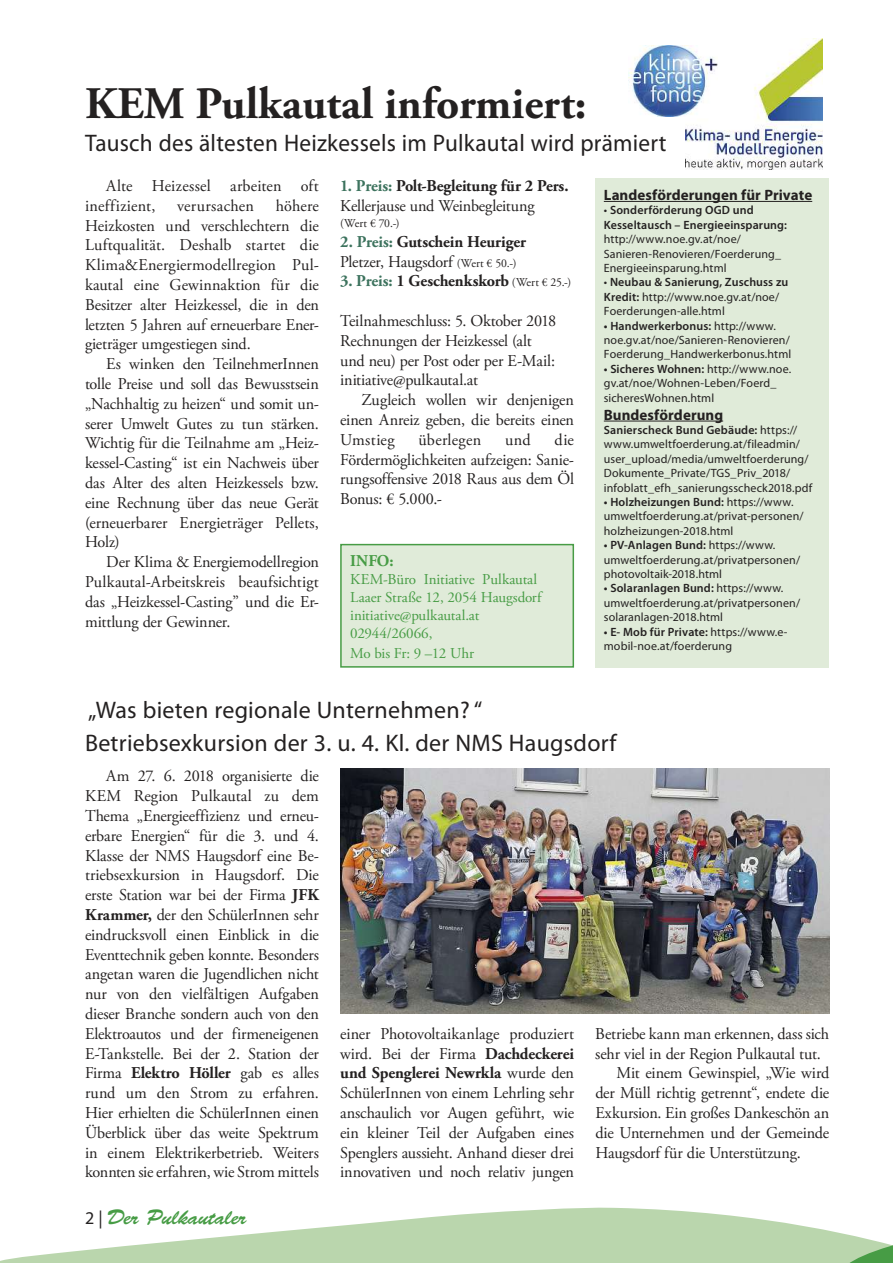
<style>
.page{position:relative;width:893px;height:1263px;background:#fff}
.page>*{position:absolute;margin:0;border:0;box-sizing:border-box;transform-origin:0 0}
.t1{font:700 45px "Adobe Garamond Pro";color:#242121}
.t2{font:24px/33px "Myriad Pro";letter-spacing:.01em;color:#242121}
.t3{font:21px "Brush Script Std";color:#479c45}
.t4{font:16.5px/19.8px "Adobe Garamond Pro";letter-spacing:-.01em;color:#242121;text-align:justify}
.t5{font:700 16.5px/19.8px "Adobe Garamond Pro";letter-spacing:-.01em;color:#242121}
.t6{font:16.5px/19.8px "Adobe Garamond Pro";letter-spacing:.015em;color:#242121}
.t7{font:16.5px "Adobe Garamond Pro";letter-spacing:.02em;color:#242121}
.t8{font:700 16.5px "Adobe Garamond Pro";color:#479c45}
.t9{font:15px/18px "Adobe Garamond Pro";letter-spacing:-.005em;color:#479c45}
.t10{font:700 15px "Myriad Pro";letter-spacing:.005em;color:#242121}
.t11{font:15px "Adobe Garamond Pro";letter-spacing:-.025em;color:#479c45}
.t12{font:12px/14.4px "Myriad Pro";letter-spacing:.01em;color:#242121}
.t13{font:600 12px/14.4px "Myriad Pro";letter-spacing:.01em;color:#242121}
.t14{font:12px "Adobe Garamond Pro";letter-spacing:-.015em;color:#242121}
.s1{font-weight:700;color:#3d735e}
.s2{font-weight:700}
.s3{color:#3d735e}
.s4{font-weight:400}
.s5{font-weight:400;font-size:12px}
.s6{font-weight:600}
.s7{font-family:"Myriad Pro";font-size:18px;color:#242121}
</style>
<div class="page">
<svg style="left:0;top:1207px;width:842px;height:56px;fill:#bad6ad"></svg>
<svg style="left:842px;top:1233px;width:51px;height:30px"></svg>
<img style="left:686px;top:38px;width:137px;height:132px">
<img style="left:629px;top:46px;width:88px;height:71px">
<div style="left:341px;top:545px;width:232px;height:122px;background:#e0ebd9"></div>
<div style="left:340px;top:544px;width:234px;height:124px;border:2px solid #479c45"></div>
<img style="left:340px;top:769px;width:489px;height:245px">
<div style="left:595px;top:179px;width:234px;height:489px;background:#e0ebd9"></div>
<hr style="left:604px;top:201px;width:208px;height:1px;background:#242121">
<hr style="left:604px;top:421px;width:119px;height:1px;background:#242121">
<h1 class="t1" style="left:85px;top:88px;width:503px">KEM Pulkautal informiert:</h1>
<h2 class="t2" style="left:85px;top:129px;width:583px">Tausch des ältesten Heizkessels im Pulkautal wird prämiert</h2>
<p class="t6" style="left:85px;top:178px;width:235px;text-indent:21px">Alte Heizessel arbeiten oft ineffizient,</p>
<p class="t4" style="left:85px;top:198px;width:235px;text-indent:191px">höhere Heizkosten und verschlechtern die Luftqualität. Deshalb startet die Klima&amp;Energiermodellregion Pul&shy;kautal eine Gewinnaktion für die Besitzer alter Heizkessel, die in den letzten 5 Jahren auf erneuerbare Ener&shy;gieträger umgestiegen sind.</p>
<p class="t4" style="left:85px;top:357px;width:235px;text-indent:21px">Es winken den TeilnehmerInnen tolle Preise und soll das Bewusstsein „Nachhaltig zu heizen“ und somit un&shy;serer Umwelt Gutes zu tun stärken.<br>Wichtig für die Teilnahme am „Heiz&shy;kessel-Casting“ ist ein Nachweis über das Alter des alten Heizkessels bzw. eine Rechnung über das neue Gerät (erneuerbarer Energieträger Pellets, Holz)</p>
<p class="t4" style="left:85px;top:555px;width:235px;text-indent:21px">Der Klima &amp; Energiemodellregion Pulkautal-Arbeitskreis beaufsichtigt das „Heizkessel-Casting” und die Er&shy;mittlung der Gewinner.</p>
<p class="t7" style="left:177px;top:200px;width:78px">verursachen</p>
<p class="t4" style="left:340px;top:178px;width:230px"><span class="s1">1. Preis:</span> <span class="s2">Polt-Begleitung für 2 Pers.<br></span>Kellerjause und Weinbegleitung</p>
<p class="t14" style="left:340px;top:219px;width:61px">(Wert € 70.-)</p>
<p class="t5" style="left:340px;top:234px;width:187px"><span class="s3">2. Preis:</span> Gutschein Heuriger<br><span class="s4">Pletzer, Haugsdorf</span> <span class="s5">(Wert € 50.-)</span></p>
<p class="t5" style="left:340px;top:274px;width:233px"><span class="s3">3. Preis:</span> 1 Geschenkskorb <span class="s5">(Wert € 25.-)</span></p>
<p class="t4" style="left:340px;top:313px;width:217px;text-align:left">Teilnahmeschluss: 5. Oktober 2018<br>Rechnungen der Heizkessel (alt und neu) per Post oder per E-Mail: initiative@pulkautal.at</p>
<p class="t4" style="left:340px;top:393px;width:235px;text-indent:21px">Zugleich wollen wir denjenigen einen Anreiz geben, die bereits einen Umstieg</p>
<p class="t4" style="left:340px;top:432px;width:235px;text-indent:214px">die Fördermöglichkeiten aufzeigen: Sanie&shy;rungsoffensive 2018 Raus aus dem Öl Bonus: € 5.000.-</p>
<p class="t6" style="left:418px;top:432px;width:64px">überlegen</p>
<p class="t4" style="left:505px;top:432px;width:27px">und</p>
<p class="t8" style="left:350px;top:555px;width:45px">INFO:</p>
<p class="t9" style="left:350px;top:572px;width:193px">KEM-Büro Initiative Pulkautal<br>Laaer Straße 12, 2054 Haugsdorf initiative@pulkautal.at<br>02944/26066,</p>
<p class="t11" style="left:350px;top:648px;width:125px">Mo bis Fr: 9 –12 Uhr</p>
<p class="t10" style="left:604px;top:186px;width:210px">Landesförderungen für Private</p>
<p class="t13" style="left:604px;top:203px;width:185px"><span class="s4">•</span> Sonderförderung OGD und<br>Kesseltausch – Energieeinsparung:</p>
<p class="t12" style="left:604px;top:233px;width:179px">http://www.noe.gv.at/noe/<br>Sanieren-Renovieren/Foerderung_<br>Energieeinsparung.html</p>
<p class="t12" style="left:604px;top:276px;width:186px">• <span class="s6">Neubau &amp; Sanierung, Zuschuss zu<br>Kredit:</span> http://www.noe.gv.at/noe/<br>Foerderungen-alle.html</p>
<p class="t12" style="left:604px;top:320px;width:189px"><span class="s6">• Handwerkerbonus:</span> http://www. noe.gv.at/noe/Sanieren-Renovieren/<br>Foerderung_Handwerkerbonus.html</p>
<p class="t12" style="left:604px;top:363px;width:189px"><span class="s6">• Sicheres Wohnen:</span> http://www.noe. gv.at/noe/Wohnen-Leben/Foerd_ sicheresWohnen.html</p>
<p class="t10" style="left:604px;top:406px;width:121px">Bundesförderung</p>
<p class="t12" style="left:604px;top:424px;width:210px"><span class="s6">Sanierscheck Bund Gebäude:</span> https:// www.umweltfoerderung.at/fileadmin/ user_upload/media/umweltfoerderung/ Dokumente_Private/TGS_Priv_2018/ infoblatt_efh_sanierungsscheck2018.pdf</p>
<p class="t12" style="left:604px;top:496px;width:201px"><span class="s6">• Holzheizungen Bund:</span> https://www. umweltfoerderung.at/privat-personen/ holzheizungen-2018.html</p>
<p class="t12" style="left:604px;top:539px;width:198px"><span class="s6">• PV-Anlagen Bund:</span> https://www. umweltfoerderung.at/privatpersonen/ photovoltaik-2018.html</p>
<p class="t12" style="left:604px;top:582px;width:198px"><span class="s6">• Solaranlagen Bund:</span> https://www. umweltfoerderung.at/privatpersonen/ solaranlagen-2018.html</p>
<p class="t12" style="left:604px;top:626px;width:185px"><span class="s6">• E- Mob für Private:</span> https://www.e&shy;mobil-noe.at/foerderung</p>
<h2 class="t2" style="left:85px;top:696px;width:533px">„Was bieten regionale Unternehmen? “<br>Betriebsexkursion der 3. u. 4. Kl. der NMS Haugsdorf</h2>
<p class="t4" style="left:85px;top:769px;width:235px;text-indent:21px">Am 27. 6. 2018 organisierte die KEM Region Pulkautal zu dem Thema „Energieeffizienz und erneu&shy;erbare Energien“ für die 3. und 4.<br>Klasse der NMS Haugsdorf eine Be&shy;triebsexkursion in Haugsdorf. Die erste Station war bei der Firma <span class="s2">JFK Krammer,</span> der den SchülerInnen sehr eindrucksvoll einen Einblick in die Eventtechnik geben konnte. Besonders angetan waren die Jugendlichen nicht nur von den vielfältigen Aufgaben dieser Branche sondern auch von den Elektroautos und der firmeneigenen E-Tankstelle. Bei der 2. Station der Firma <span class="s2">Elektro Höller</span> gab es alles rund um den Strom zu erfahren.<br>Hier erhielten die SchülerInnen einen Überblick über das weite Spektrum in einem Elektrikerbetrieb. Weiters konnten sie erfahren, wie Strom mittels</p>
<p class="t4" style="left:340px;top:1026px;width:235px">einer Photovoltaikanlage produziert wird. Bei der Firma <span class="s2">Dachdeckerei und Spenglerei Newrkla</span> wurde den SchülerInnen von einem Lehrling sehr anschaulich vor Augen geführt, wie ein kleiner Teil der Aufgaben eines Spenglers aussieht. Anhand dieser drei innovativen und noch relativ jungen</p>
<p class="t4" style="left:595px;top:1026px;width:235px">Betriebe kann man erkennen, dass sich</p>
<p class="t4" style="left:595px;top:1046px;width:227px">sehr viel in der Region Pulkautal tut.</p>
<p class="t4" style="left:617px;top:1066px;width:214px">Mit einem Gewinspiel, „Wie wird</p>
<p class="t4" style="left:595px;top:1086px;width:235px">der Müll richtig getrennt“, endete die</p>
<p class="t4" style="left:595px;top:1105px;width:235px">Exkursion. Ein großes Dankeschön an</p>
<p class="t4" style="left:595px;top:1125px;width:235px">die Unternehmen und der Gemeinde</p>
<p class="t4" style="left:595px;top:1145px;width:207px">Haugsdorf für die Unterstützung.</p>
<p class="t3" style="left:85px;top:1206px;width:163px"><span class="s7">2 |</span> Der Pulkautaler</p>
</div>
